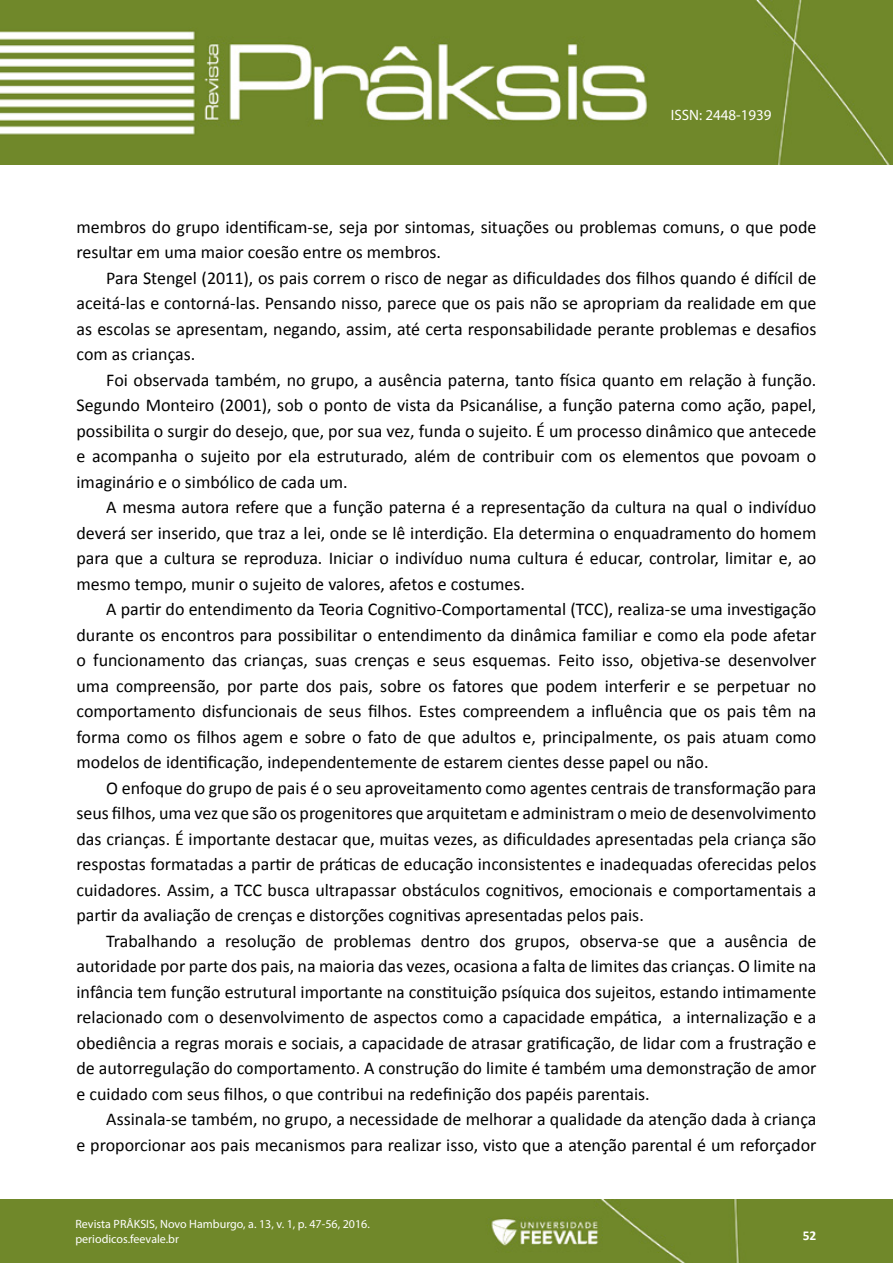
<style>
.page{position:relative;width:893px;height:1263px;background:#fff}
.page>*{position:absolute;margin:0;border:0;box-sizing:border-box;transform-origin:0 0}
.t1{font:18px/25.5px "Calibri";color:#000;text-align:justify}
.t2{font:15px "Myriad Pro";color:#fff}
.t3{font:700 13.5px "Calibri";color:#fff}
.t4{font:12px/15px "Myriad Pro";color:#fff}
</style>
<div class="page">
<img style="left:0;top:0;width:893px;height:164px">
<div style="left:0;top:1199px;width:893px;height:64px;background:#70882a"></div>
<p class="t2" style="left:671px;top:106px;width:102px">ISSN: 2448-1939</p>
<p class="t1" style="left:77px;top:214px;width:741px">membros do grupo identificam-se, seja por sintomas, situações ou problemas comuns, o que pode resultar em uma maior coesão entre os membros.</p>
<p class="t1" style="left:77px;top:265px;width:741px;text-indent:30px">Para Stengel (2011), os pais correm o risco de negar as dificuldades dos filhos quando é difícil de aceitá-las e contorná-las. Pensando nisso, parece que os pais não se apropriam da realidade em que as escolas se apresentam, negando, assim, até certa responsabilidade perante problemas e desafios com as crianças.</p>
<p class="t1" style="left:77px;top:367px;width:741px;text-indent:30px">Foi observada também, no grupo, a ausência paterna, tanto física quanto em relação à função.<br>Segundo Monteiro (2001), sob o ponto de vista da Psicanálise, a função paterna como ação, papel, possibilita o surgir do desejo, que, por sua vez, funda o sujeito. É um processo dinâmico que antecede e acompanha o sujeito por ela estruturado, além de contribuir com os elementos que povoam o imaginário e o simbólico de cada um.</p>
<p class="t1" style="left:77px;top:494px;width:741px;text-indent:30px">A mesma autora refere que a função paterna é a representação da cultura na qual o indivíduo deverá ser inserido, que traz a lei, onde se lê interdição. Ela determina o enquadramento do homem para que a cultura se reproduza. Iniciar o indivíduo numa cultura é educar, controlar, limitar e, ao mesmo tempo, munir o sujeito de valores, afetos e costumes.</p>
<p class="t1" style="left:77px;top:596px;width:741px;text-indent:30px">A partir do entendimento da Teoria Cognitivo-Comportamental (TCC), realiza-se uma investigação durante os encontros para possibilitar o entendimento da dinâmica familiar e como ela pode afetar o funcionamento das crianças, suas crenças e seus esquemas. Feito isso, objetiva-se desenvolver uma compreensão, por parte dos pais, sobre os fatores que podem interferir e se perpetuar no comportamento disfuncionais de seus filhos. Estes compreendem a influência que os pais têm na forma como os filhos agem e sobre o fato de que adultos e, principalmente, os pais atuam como modelos de identificação, independentemente de estarem cientes desse papel ou não.</p>
<p class="t1" style="left:77px;top:775px;width:741px;text-indent:30px">O enfoque do grupo de pais é o seu aproveitamento como agentes centrais de transformação para seus filhos, uma vez que são os progenitores que arquitetam e administram o meio de desenvolvimento das crianças. É importante destacar que, muitas vezes, as dificuldades apresentadas pela criança são respostas formatadas a partir de práticas de educação inconsistentes e inadequadas oferecidas pelos cuidadores. Assim, a TCC busca ultrapassar obstáculos cognitivos, emocionais e comportamentais a partir da avaliação de crenças e distorções cognitivas apresentadas pelos pais.</p>
<p class="t1" style="left:77px;top:928px;width:741px;text-indent:30px">Trabalhando a resolução de problemas dentro dos grupos, observa-se que a ausência de autoridade por parte dos pais, na maioria das vezes, ocasiona a falta de limites das crianças. O limite na infância tem função estrutural importante na constituição psíquica dos sujeitos, estando intimamente relacionado com o desenvolvimento de aspectos como a capacidade empática, a internalização e a obediência a regras morais e sociais, a capacidade de atrasar gratificação, de lidar com a frustração e de autorregulação do comportamento. A construção do limite é também uma demonstração de amor e cuidado com seus filhos, o que contribui na redefinição dos papéis parentais.</p>
<p class="t1" style="left:77px;top:1107px;width:741px;text-align:right">Assinala-se também, no grupo, a necessidade de melhorar a qualidade da atenção dada à criança<br>e proporcionar aos pais mecanismos para realizar isso, visto que a atenção parental é um reforçador</p>
<p class="t4" style="left:75px;top:1216px;width:296px">Revista PRÂKSIS, Novo Hamburgo, a. 13, v. 1, p. 47-56, 2016. periodicos.feevale.br</p>
<p class="t3" style="left:803px;top:1227px;width:15px">52</p>
</div>
